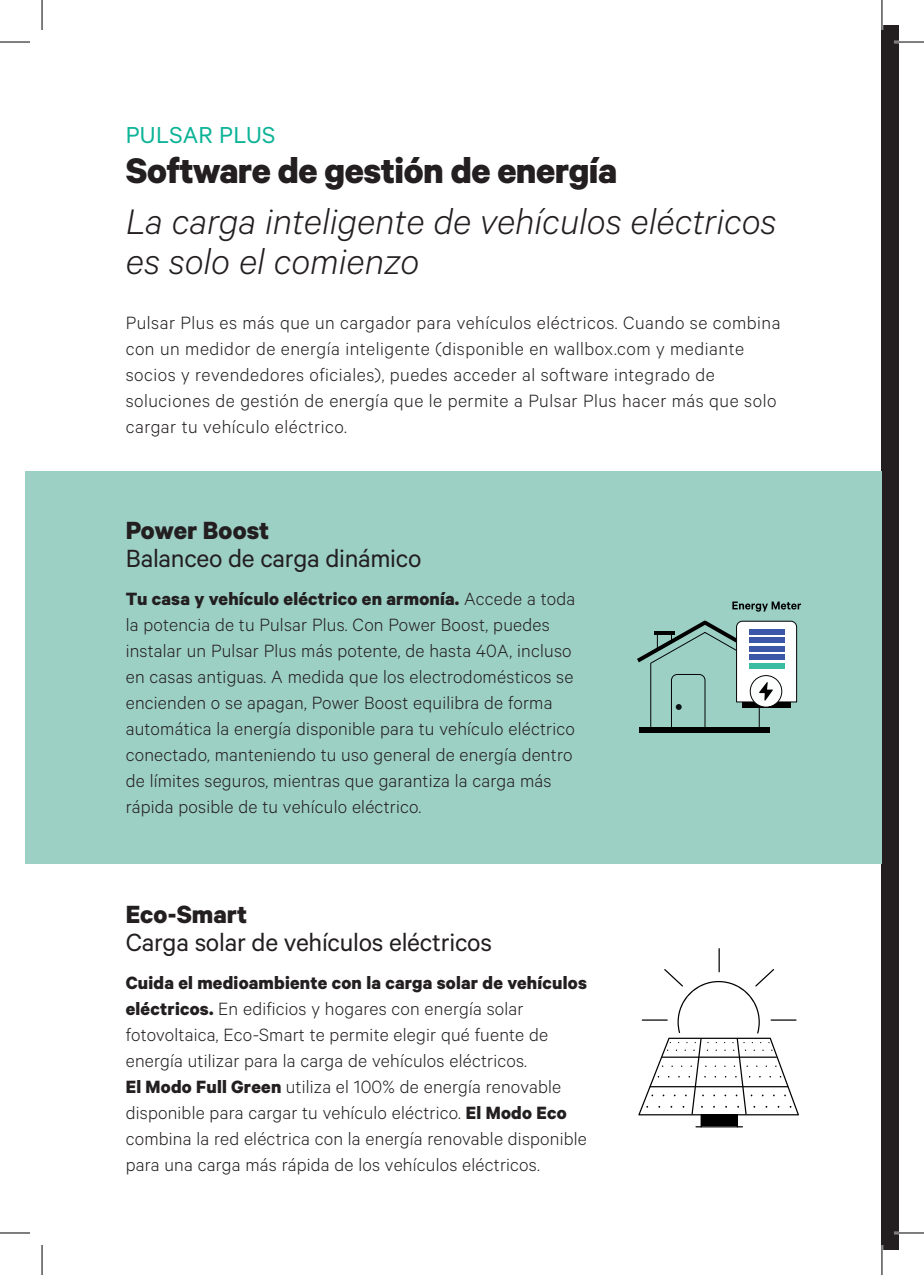
<style>
.page{position:relative;width:924px;height:1275px;background:#fff}
.page>*{position:absolute;margin:0;border:0;box-sizing:border-box;transform-origin:0 0}
.t1{font:italic 300 40px/40px "Calibre";color:#231f20}
.t2{font:700 40px "Calibre";letter-spacing:-.015em;color:#231f20}
.t3{font:28px "Calibre";letter-spacing:-.01em;color:#231f20}
.t4{font:700 28px "Calibre";color:#231f20}
.t5{font:26px "Calibre";letter-spacing:.01em;color:#0db397}
.t6{font:300 20px/26px "Calibre";letter-spacing:.01em;color:#231f20}
.s1{font-weight:700}
</style>
<div class="page">
<div style="left:881px;top:25px;width:17px;height:1225px;background:#231f20"></div>
<div style="left:25px;top:471px;width:856px;height:392px;background:#9dd0c5"></div>
<svg style="left:638px;top:948px;width:160px;height:179px"></svg>
<div style="left:639px;top:726px;width:130px;height:6px;background:#000001"></div>
<svg style="left:732px;top:601px;width:68px;height:10px"></svg>
<svg style="left:637px;top:620px;width:159px;height:108px"></svg>
<hr style="left:893px;top:41px;width:30px;height:2px;background:#fff">
<hr style="left:893px;top:1231px;width:30px;height:3px;background:#fff">
<hr style="left:0;top:42px;width:30px;height:1px;background:#000">
<hr style="left:893px;top:42px;width:30px;height:1px;background:#000">
<hr style="left:0;top:1232px;width:30px;height:1px;background:#000">
<hr style="left:893px;top:1232px;width:30px;height:1px;background:#000">
<hr style="left:42px;top:0;width:1px;height:30px;background:#000">
<hr style="left:42px;top:1245px;width:1px;height:30px;background:#000">
<hr style="left:881px;top:0;width:1px;height:30px;background:#000">
<hr style="left:881px;top:1245px;width:1px;height:30px;background:#000">
<h3 class="t5" style="left:126px;top:120px;width:151px">PULSAR PLUS</h3>
<h1 class="t2" style="left:126px;top:146px;width:493px">Software de gestión de energía</h1>
<h1 class="t1" style="left:126px;top:200px;width:652px">La carga inteligente de vehículos eléctricos es solo el comienzo</h1>
<p class="t6" style="left:126px;top:309px;width:656px">Pulsar Plus es más que un cargador para vehículos eléctricos. Cuando se combina con un medidor de energía inteligente (disponible en wallbox.com y mediante socios y revendedores oficiales), puedes acceder al software integrado de soluciones de gestión de energía que le permite a Pulsar Plus hacer más que solo cargar tu vehículo eléctrico.</p>
<h2 class="t4" style="left:126px;top:513px;width:145px">Power Boost</h2>
<h2 class="t3" style="left:126px;top:542px;width:297px">Balanceo de carga dinámico</h2>
<p class="t6" style="left:126px;top:585px;width:451px"><span class="s1">Tu casa y vehículo eléctrico en armonía.</span> Accede a toda la potencia de tu Pulsar Plus. Con Power Boost, puedes instalar un Pulsar Plus más potente, de hasta 40A, incluso en casas antiguas. A medida que los electrodomésticos se encienden o se apagan, Power Boost equilibra de forma automática la energía disponible para tu vehículo eléctrico conectado, manteniendo tu uso general de energía dentro de límites seguros, mientras que garantiza la carga más rápida posible de tu vehículo eléctrico.</p>
<h2 class="t4" style="left:126px;top:897px;width:123px">Eco-Smart</h2>
<h2 class="t3" style="left:126px;top:926px;width:367px">Carga solar de vehículos eléctricos</h2>
<p class="t6" style="left:126px;top:968px;width:462px"><span class="s1">Cuida el medioambiente con la carga solar de vehículos eléctricos.</span> En edificios y hogares con energía solar fotovoltaica, Eco-Smart te permite elegir qué fuente de energía utilizar para la carga de vehículos eléctricos.<br><span class="s1">El Modo Full Green</span> utiliza el 100% de energía renovable disponible para cargar tu vehículo eléctrico. <span class="s1">El Modo Eco </span>combina la red eléctrica con la energía renovable disponible para una carga más rápida de los vehículos eléctricos.</p>
</div>
